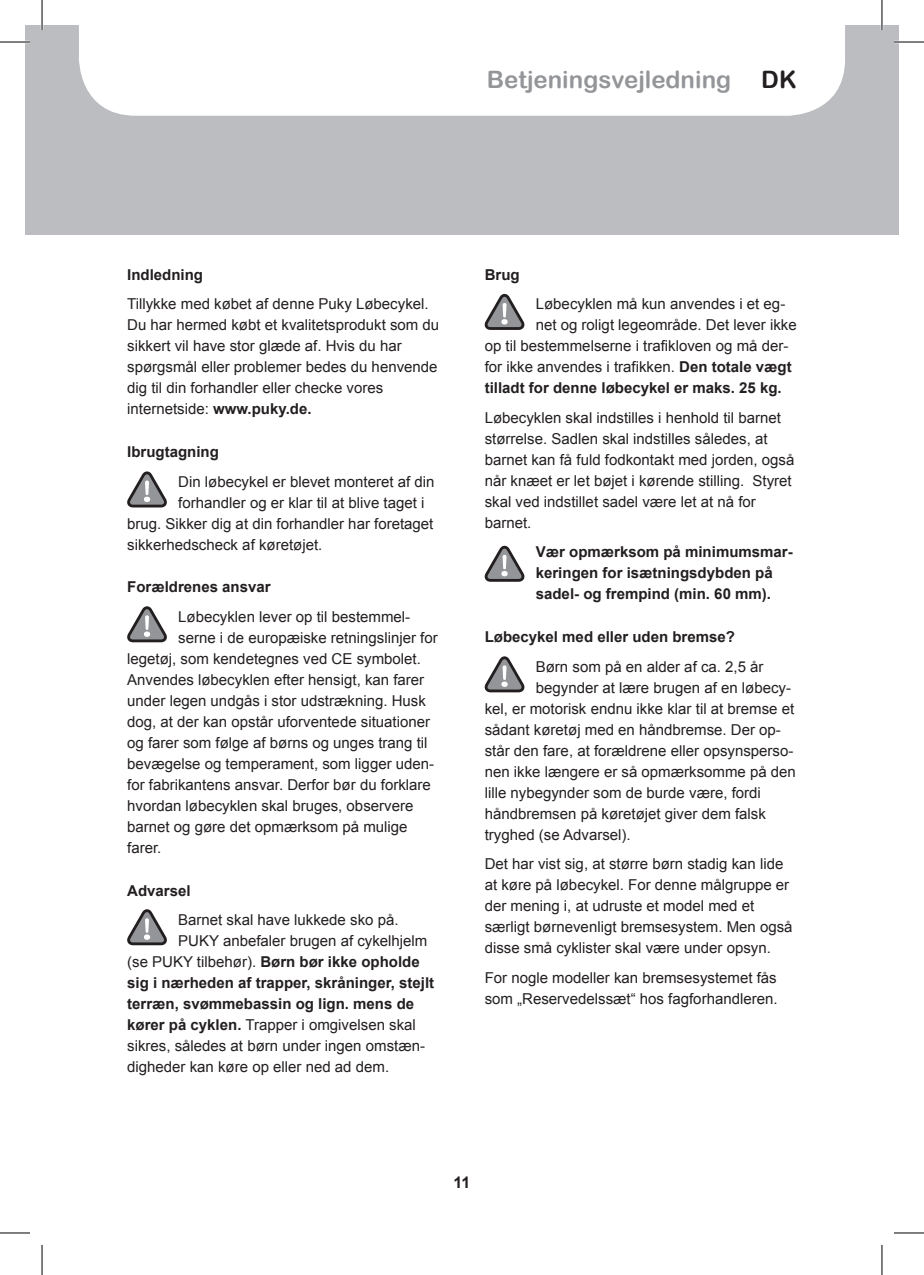
<style>
.page{position:relative;width:924px;height:1275px;background:#fff}
.page>*{position:absolute;margin:0;border:0;box-sizing:border-box;transform-origin:0 0}
.t1{font:24px "Arial Rounded MT Bold";color:#939598}
.t2{font:24px "Arial Rounded MT Bold";color:#231f20}
.t3{font:700 16px "Arial";color:#231f20}
.t4{font:15px/21px "Arial";color:#231f20}
.t5{font:700 15px/21px "Arial";color:#231f20}
.s1{font-weight:700}
.s2{font-weight:400}
</style>
<div class="page">
<div style="left:42px;top:25px;width:856px;height:210px;background:#bcbdc0"></div>
<div style="left:79px;top:25px;width:765px;height:91px;background:#fff"></div>
<div style="left:25px;top:25px;width:17px;height:210px;background:#bcbdc0"></div>
<svg style="left:127px;top:471px;width:40px;height:36px"></svg>
<svg style="left:127px;top:606px;width:40px;height:36px"></svg>
<svg style="left:127px;top:909px;width:40px;height:36px"></svg>
<svg style="left:484px;top:294px;width:40px;height:36px"></svg>
<svg style="left:484px;top:546px;width:40px;height:36px"></svg>
<svg style="left:484px;top:656px;width:40px;height:36px"></svg>
<hr style="left:0;top:41px;width:30px;height:2px;background:#fff">
<hr style="left:893px;top:41px;width:30px;height:2px;background:#fff">
<hr style="left:41px;top:0;width:2px;height:30px;background:#fff">
<hr style="left:880px;top:0;width:2px;height:30px;background:#fff">
<hr style="left:0;top:42px;width:30px;height:1px;background:#000">
<hr style="left:893px;top:42px;width:30px;height:1px;background:#000">
<hr style="left:0;top:1232px;width:30px;height:1px;background:#000">
<hr style="left:893px;top:1232px;width:30px;height:1px;background:#000">
<hr style="left:42px;top:0;width:1px;height:30px;background:#000">
<hr style="left:42px;top:1245px;width:1px;height:30px;background:#000">
<hr style="left:881px;top:0;width:1px;height:30px;background:#000">
<hr style="left:881px;top:1245px;width:1px;height:30px;background:#000">
<h1 class="t1" style="left:486px;top:65px;width:245px">Betjeningsvejledning</h1>
<h1 class="t2" style="left:760px;top:65px;width:37px">DK</h1>
<p class="t5" style="left:127px;top:264px;width:77px">Indledning</p>
<p class="t4" style="left:127px;top:294px;width:313px">Tillykke med købet af denne Puky Løbecykel.<br>Du har hermed købt et kvalitetsprodukt som du sikkert vil have stor glæde af. Hvis du har spørgsmål eller problemer bedes du henvende dig til din forhandler eller checke vores internetside: <span class="s1">www.puky.de.</span></p>
<p class="t5" style="left:127px;top:442px;width:93px">Ibrugtagning</p>
<p class="t4" style="left:178px;top:471px;width:257px">Din løbecykel er blevet monteret af din</p>
<p class="t4" style="left:178px;top:492px;width:247px">forhandler og er klar til at blive taget i</p>
<p class="t4" style="left:127px;top:513px;width:307px">brug. Sikker dig at din forhandler har foretaget</p>
<p class="t4" style="left:127px;top:534px;width:197px">sikkerhedscheck af køretøjet.</p>
<p class="t5" style="left:127px;top:577px;width:145px">Forældrenes ansvar</p>
<p class="t4" style="left:178px;top:606px;width:233px">Løbecyklen lever op til bestemmel-</p>
<p class="t4" style="left:178px;top:627px;width:261px">serne i de europæiske retningslinjer for</p>
<p class="t4" style="left:127px;top:648px;width:295px">legetøj, som kendetegnes ved CE symbolet.</p>
<p class="t4" style="left:127px;top:669px;width:298px">Anvendes løbecyklen efter hensigt, kan farer</p>
<p class="t4" style="left:127px;top:690px;width:300px">under legen undgås i stor udstrækning. Husk</p>
<p class="t4" style="left:127px;top:711px;width:304px">dog, at der kan opstår uforventede situationer</p>
<p class="t4" style="left:127px;top:732px;width:302px">og farer som følge af børns og unges trang til</p>
<p class="t4" style="left:127px;top:753px;width:308px">bevægelse og temperament, som ligger uden-</p>
<p class="t4" style="left:127px;top:774px;width:305px">for fabrikantens ansvar. Derfor bør du forklare</p>
<p class="t4" style="left:127px;top:795px;width:287px">hvordan løbecyklen skal bruges, observere</p>
<p class="t4" style="left:127px;top:816px;width:282px">barnet og gøre det opmærksom på mulige</p>
<p class="t4" style="left:127px;top:837px;width:36px">farer.</p>
<p class="t5" style="left:127px;top:880px;width:65px">Advarsel</p>
<p class="t4" style="left:178px;top:909px;width:222px">Barnet skal have lukkede sko på.</p>
<p class="t4" style="left:178px;top:930px;width:250px">PUKY anbefaler brugen af cykelhjelm</p>
<p class="t5" style="left:127px;top:951px;width:294px"><span class="s2">(se PUKY tilbehør).</span> Børn bør ikke opholde</p>
<p class="t5" style="left:127px;top:972px;width:308px">sig i nærheden af trapper, skråninger, stejlt</p>
<p class="t5" style="left:127px;top:993px;width:288px">terræn, svømmebassin og lign. mens de</p>
<p class="t4" style="left:127px;top:1014px;width:290px"><span class="s1">kører på cyklen.</span> Trapper i omgivelsen skal</p>
<p class="t4" style="left:127px;top:1035px;width:299px">sikres, således at børn under ingen omstæn-</p>
<p class="t4" style="left:127px;top:1056px;width:263px">digheder kan køre op eller ned ad dem.</p>
<p class="t5" style="left:484px;top:264px;width:36px">Brug</p>
<p class="t4" style="left:535px;top:294px;width:251px">Løbecyklen må kun anvendes i et eg-</p>
<p class="t4" style="left:535px;top:315px;width:262px">net og roligt legeområde. Det lever ikke</p>
<p class="t4" style="left:484px;top:336px;width:305px">op til bestemmelserne i trafikloven og må der-</p>
<p class="t4" style="left:484px;top:357px;width:308px">for ikke anvendes i trafikken. <span class="s1">Den totale vægt</span></p>
<p class="t5" style="left:484px;top:378px;width:298px">tilladt for denne løbecykel er maks. 25 kg.</p>
<p class="t4" style="left:484px;top:407px;width:311px">Løbecyklen skal indstilles i henhold til barnet størrelse. Sadlen skal indstilles således, at barnet kan få fuld fodkontakt med jorden, også når knæet er let bøjet i kørende stilling. Styret skal ved indstillet sadel være let at nå for barnet.</p>
<p class="t5" style="left:535px;top:542px;width:258px">Vær opmærksom på minimumsmar&shy;keringen for isætningsdybden på sadel- og frempind (min. 60 mm).</p>
<p class="t5" style="left:484px;top:627px;width:252px">Løbecykel med eller uden bremse?</p>
<p class="t4" style="left:535px;top:656px;width:229px">Børn som på en alder af ca. 2,5 år</p>
<p class="t4" style="left:535px;top:677px;width:257px">begynder at lære brugen af en løbecy-</p>
<p class="t4" style="left:484px;top:698px;width:311px">kel, er motorisk endnu ikke klar til at bremse et</p>
<p class="t4" style="left:484px;top:719px;width:297px">sådant køretøj med en håndbremse. Der op-</p>
<p class="t4" style="left:484px;top:740px;width:310px">står den fare, at forældrene eller opsynsperso-</p>
<p class="t4" style="left:484px;top:761px;width:312px">nen ikke længere er så opmærksomme på den</p>
<p class="t4" style="left:484px;top:782px;width:277px">lille nybegynder som de burde være, fordi</p>
<p class="t4" style="left:484px;top:803px;width:282px">håndbremsen på køretøjet giver dem falsk</p>
<p class="t4" style="left:484px;top:824px;width:147px">tryghed (se Advarsel).</p>
<p class="t4" style="left:484px;top:853px;width:309px">Det har vist sig, at større børn stadig kan lide at køre på løbecykel. For denne målgruppe er der mening i, at udruste et model med et særligt børnevenligt bremsesystem. Men også disse små cyklister skal være under opsyn.</p>
<p class="t4" style="left:484px;top:967px;width:294px">For nogle modeller kan bremsesystemet fås som „Reservedelssæt“ hos fagforhandleren.</p>
<p class="t3" style="left:453px;top:1171px;width:18px">11</p>
</div>
